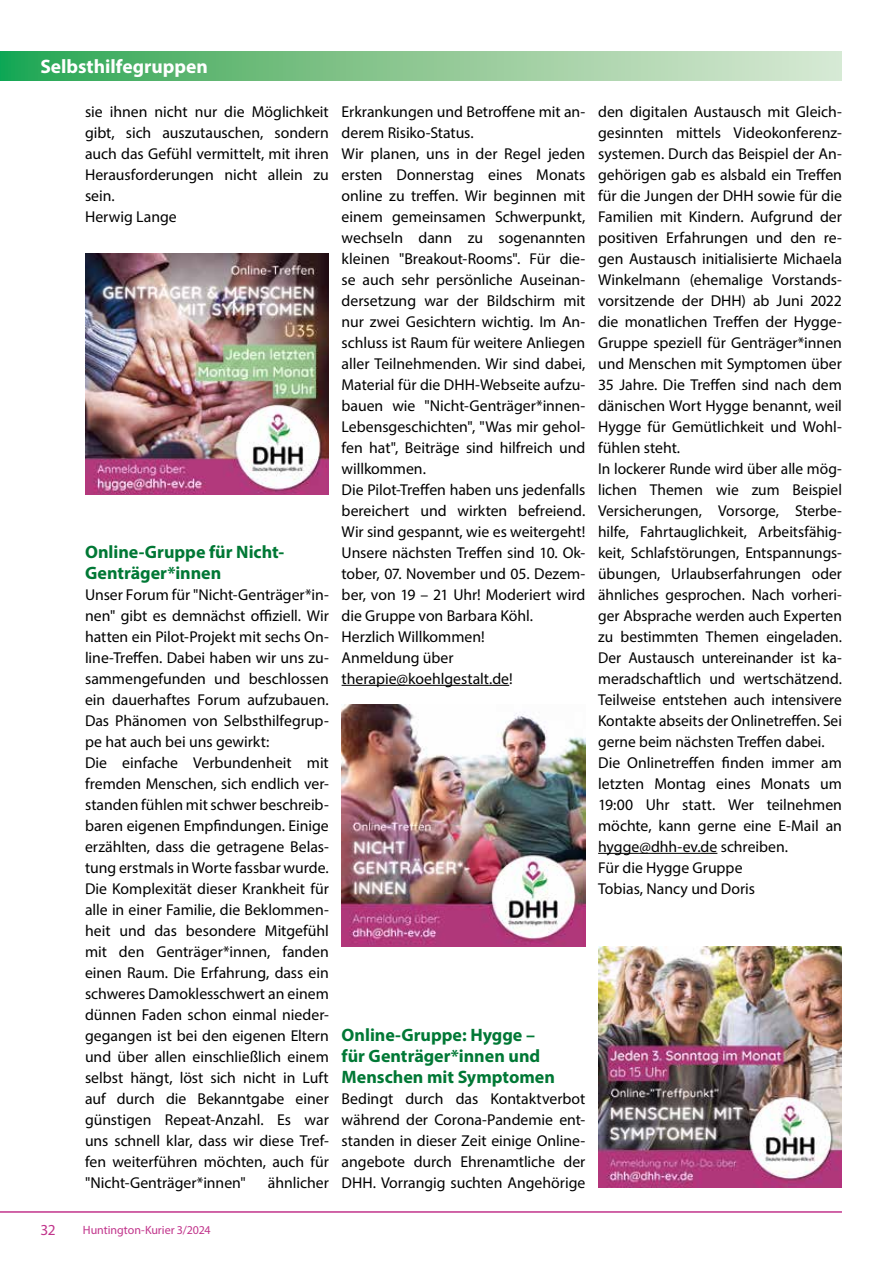
<style>
.page{position:relative;width:893px;height:1263px;background:#fff}
.page>*{position:absolute;margin:0;border:0;box-sizing:border-box;transform-origin:0 0}
.t1{font:700 19.5px "Myriad Pro";color:#fff}
.t2{font:700 18px/21px "Myriad Pro";color:#007835}
.t3{font:15.75px/21px "Myriad Pro";color:#000}
.t4{font:15.3px "Myriad Pro";color:#c1348b}
.t5{font:12px "Myriad Pro";letter-spacing:-.005em;color:#c1348b}
</style>
<div class="page">
<hr style="left:0;top:1211px;width:842px;height:2px;background:#c1348b">
<svg style="left:0;top:51px;width:842px;height:30px;background:#87c793"></svg>
<img style="left:598px;top:946px;width:244px;height:242px">
<img style="left:342px;top:705px;width:243px;height:241px">
<hr style="left:342px;top:685px;width:167px;height:1px;background:#000">
<hr style="left:598px;top:853px;width:119px;height:1px;background:#000">
<img style="left:85px;top:253px;width:244px;height:242px">
<p class="t1" style="left:40px;top:54px;width:169px">Selbsthilfegruppen</p>
<p class="t3" style="left:85px;top:101px;width:245px">sie ihnen nicht nur die Möglichkeit gibt, sich auszutauschen, sondern auch das Gefühl vermittelt, mit ihren<br>Herausforderungen nicht allein zu sein.<br>Herwig Lange</p>
<p class="t2" style="left:85px;top:541px;width:201px">Online-Gruppe für Nicht-<br>Genträger*innen</p>
<p class="t3" style="left:85px;top:584px;width:245px">Unser Forum für "Nicht-Genträger*in&shy;nen" gibt es demnächst offiziell. Wir hatten ein Pilot-Projekt mit sechs On&shy;line-Treffen. Dabei haben wir uns zu&shy;sammengefunden und beschlossen ein dauerhaftes Forum aufzubauen.<br>Das Phänomen von Selbsthilfegrup&shy;pe hat auch bei uns gewirkt:<br>Die einfache Verbundenheit mit fremden Menschen, sich endlich ver&shy;standen fühlen mit schwer beschreib&shy;baren eigenen Empfindungen. Einige erzählten, dass die getragene Belas&shy;tung erstmals in Worte fassbar wurde.<br>Die Komplexität dieser Krankheit für alle in einer Familie, die Beklommen&shy;heit und das besondere Mitgefühl mit den Genträger*innen, fanden einen Raum. Die Erfahrung, dass ein schweres Damoklesschwert an einem dünnen Faden schon einmal nieder&shy;gegangen ist bei den eigenen Eltern und über allen einschließlich einem selbst hängt, löst sich nicht in Luft auf durch die Bekanntgabe einer günstigen Repeat-Anzahl. Es war uns schnell klar, dass wir diese Tref&shy;fen weiterführen möchten, auch für "Nicht-Genträger*innen"</p>
<p class="t3" style="left:268px;top:1171px;width:62px">ähnlicher</p>
<p class="t3" style="left:342px;top:101px;width:245px">Erkrankungen und Betroffene mit an&shy;derem Risiko-Status.<br>Wir planen, uns in der Regel jeden ersten Donnerstag eines Monats online zu treffen. Wir beginnen mit einem gemeinsamen Schwerpunkt, wechseln dann zu sogenannten kleinen "Breakout-Rooms". Für die&shy;se auch sehr persönliche Auseinan&shy;dersetzung war der Bildschirm mit nur zwei Gesichtern wichtig. Im An&shy;schluss ist Raum für weitere Anliegen aller Teilnehmenden. Wir sind dabei,<br>Material für die DHH-Webseite aufzu&shy;bauen wie "Nicht-Genträger*innen-<br>Lebensgeschichten", "Was mir gehol&shy;fen hat", Beiträge sind hilfreich und willkommen.<br>Die Pilot-Treffen haben uns jedenfalls bereichert und wirkten befreiend.<br>Wir sind gespannt, wie es weitergeht!<br>Unsere nächsten Treffen sind 10. Ok&shy;tober, 07. November und 05. Dezem&shy;ber, von 19 – 21 Uhr! Moderiert wird die Gruppe von Barbara Köhl.<br>Herzlich Willkommen!<br>Anmeldung über therapie@koehlgestalt.de!</p>
<p class="t3" style="left:598px;top:101px;width:245px">den digitalen Austausch mit Gleich&shy;gesinnten mittels Videokonferenz&shy;systemen. Durch das Beispiel der An&shy;gehörigen gab es alsbald ein Treffen für die Jungen der DHH sowie für die Familien mit Kindern. Aufgrund der positiven Erfahrungen und den re&shy;gen Austausch initialisierte Michaela Winkelmann (ehemalige Vorstands&shy;vorsitzende der DHH) ab Juni 2022 die monatlichen Treffen der Hygge-Gruppe speziell für Genträger*innen und Menschen mit Symptomen über 35 Jahre. Die Treffen sind nach dem dänischen Wort Hygge benannt, weil Hygge für Gemütlichkeit und Wohl&shy;fühlen steht.<br>In lockerer Runde wird über alle mög&shy;lichen Themen wie zum Beispiel Versicherungen, Vorsorge, Sterbe&shy;hilfe, Fahrtauglichkeit, Arbeitsfähig&shy;keit, Schlafstörungen, Entspannungs&shy;übungen, Urlaubserfahrungen oder ähnliches gesprochen. Nach vorheri&shy;ger Absprache werden auch Experten zu bestimmten Themen eingeladen.<br>Der Austausch untereinander ist ka&shy;meradschaftlich und wertschätzend.<br>Teilweise entstehen auch intensivere Kontakte abseits der Onlinetreffen. Sei gerne beim nächsten Treffen dabei.<br>Die Onlinetreffen finden immer am letzten Montag eines Monats um 19:00 Uhr statt. Wer teilnehmen möchte, kann gerne eine E-Mail an hygge@dhh-ev.de schreiben.<br>Für die Hygge Gruppe<br>Tobias, Nancy und Doris</p>
<p class="t2" style="left:342px;top:1024px;width:215px">Online-Gruppe: Hygge – für Genträger*innen und<br>Menschen mit Symptomen</p>
<p class="t3" style="left:342px;top:1088px;width:245px;text-align:justify">Bedingt durch das Kontaktverbot während der Corona-Pandemie ent&shy;standen in dieser Zeit einige Online&shy;angebote durch Ehrenamtliche der DHH. Vorrangig suchten Angehörige</p>
<p class="t4" style="left:40px;top:1220px;width:17px">32</p>
<p class="t5" style="left:83px;top:1223px;width:129px">Huntington-Kurier 3/2024</p>
</div>
